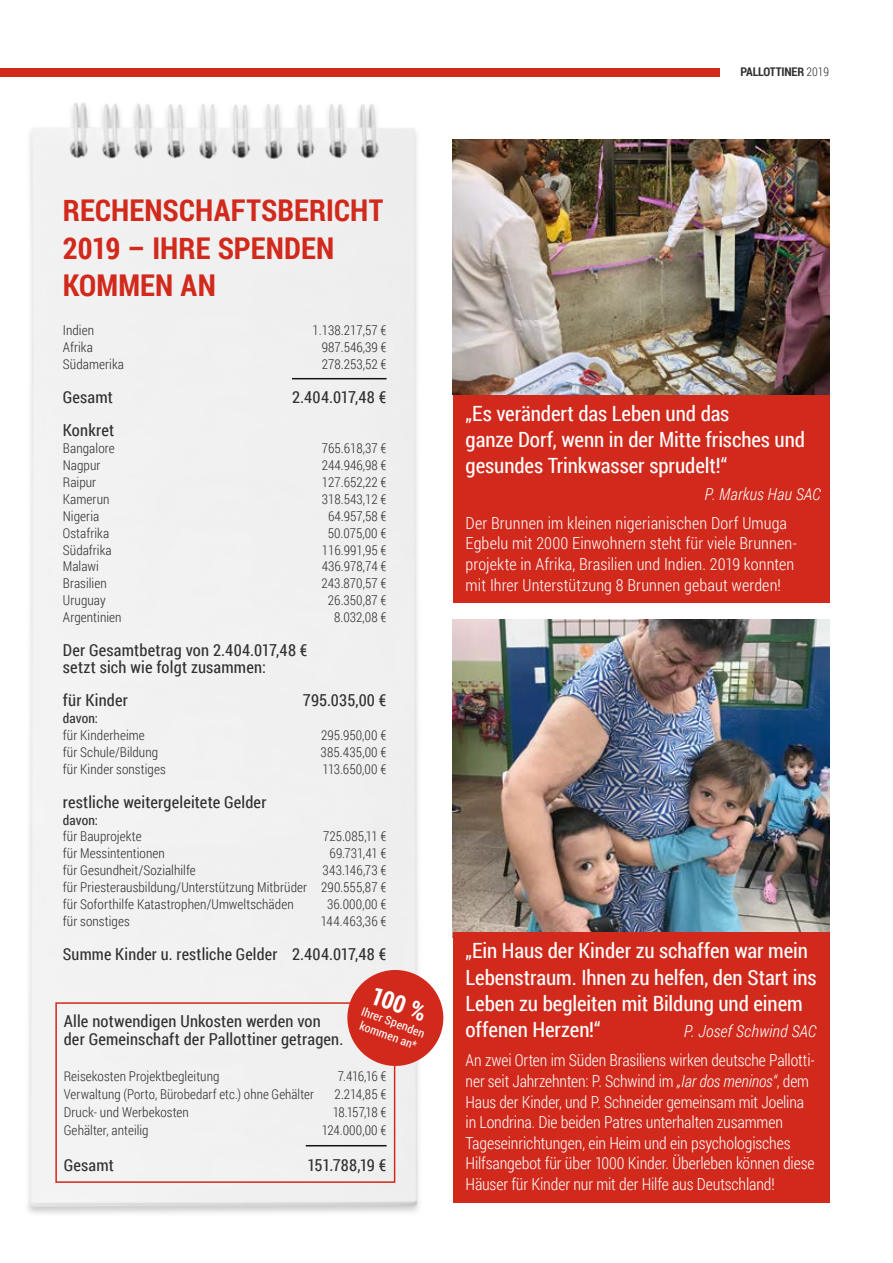
<style>
.page{position:relative;width:893px;height:1263px;background:#fff}
.page>*{position:absolute;margin:0;border:0;box-sizing:border-box;transform-origin:0 0}
.t1{font:700 30px/37.5px "Roboto Condensed";letter-spacing:.005em;color:#d1291c}
.t2{font:700 24.6px "Roboto Condensed";color:#fff}
.t3{font:21px/26.2px "Roboto Condensed";letter-spacing:-.005em;color:#fff}
.t4{font:300 16.5px/20.5px "Roboto Condensed";letter-spacing:-.005em;color:#fff}
.t5{font:16.5px/17px "Roboto Condensed";letter-spacing:.01em;color:#313131}
.t6{font:italic 300 16.5px "Roboto Condensed";letter-spacing:.005em;color:#fff}
.t7{font:300 13.5px/16.8px "Roboto Condensed";letter-spacing:.005em;color:#313131;text-align:justify}
.t8{font:13.5px "Roboto Condensed";letter-spacing:.005em;color:#313131}
.t9{font:700 12px "Roboto Condensed";letter-spacing:-.01em;color:#313131}
.t10{font:12px/14.4px "Roboto Condensed";color:#fff}
.s1{font-weight:300}
.s2{font-style:italic}
</style>
<div class="page">
<img style="left:1px;top:76px;width:441px;height:1138px">
<div style="left:453px;top:394px;width:376px;height:209px;background:#d1291c"></div>
<img style="left:453px;top:139px;width:376px;height:255px">
<img style="left:453px;top:619px;width:376px;height:313px">
<div style="left:453px;top:932px;width:376px;height:271px;background:#d1291c"></div>
<div style="left:0;top:68px;width:719px;height:8px;background:#d1291c"></div>
<hr style="left:292px;top:378px;width:95px;height:1px;background:#141414">
<hr style="left:306px;top:1145px;width:81px;height:1px;background:#141414">
<div style="left:55px;top:1002px;width:340px;height:181px;border:2px solid #d1291c"></div>
<svg style="left:341px;top:964px;width:103px;height:108px"></svg>
<p class="t9" style="left:740px;top:67px;width:90px">PALLOTTINER <span class="s1">2019</span></p>
<p class="t9" style="left:687px;top:67px;width:144px">PALLOTTINER <span class="s1">BUNT &amp; BEWEGT</span></p>
<h1 class="t1" style="left:63px;top:194px;width:322px">RECHENSCHAFTSBERICHT<br>2019 – IHRE SPENDEN<br>KOMMEN AN</h1>
<p class="t7" style="left:63px;top:323px;width:33px">Indien</p>
<p class="t7" style="left:312px;top:323px;width:76px">1.138.217,57 €</p>
<p class="t7" style="left:63px;top:340px;width:32px">Afrika</p>
<p class="t7" style="left:322px;top:340px;width:66px">987.546,39 €</p>
<p class="t7" style="left:63px;top:357px;width:63px">Südamerika</p>
<p class="t7" style="left:322px;top:357px;width:66px">278.253,52 €</p>
<p class="t5" style="left:63px;top:389px;width:52px">Gesamt</p>
<p class="t5" style="left:292px;top:389px;width:96px">2.404.017,48 €</p>
<p class="t5" style="left:63px;top:423px;width:53px">Konkret</p>
<p class="t7" style="left:63px;top:441px;width:53px">Bangalore</p>
<p class="t7" style="left:322px;top:441px;width:66px">765.618,37 €</p>
<p class="t7" style="left:63px;top:458px;width:39px">Nagpur</p>
<p class="t7" style="left:322px;top:458px;width:66px">244.946,98 €</p>
<p class="t7" style="left:63px;top:475px;width:35px">Raipur</p>
<p class="t7" style="left:322px;top:475px;width:66px">127.652,22 €</p>
<p class="t7" style="left:63px;top:492px;width:48px">Kamerun</p>
<p class="t7" style="left:322px;top:492px;width:66px">318.543,12 €</p>
<p class="t7" style="left:63px;top:509px;width:38px">Nigeria</p>
<p class="t7" style="left:328px;top:509px;width:60px">64.957,58 €</p>
<p class="t7" style="left:63px;top:525px;width:48px">Ostafrika</p>
<p class="t7" style="left:328px;top:525px;width:60px">50.075,00 €</p>
<p class="t7" style="left:63px;top:542px;width:50px">Südafrika</p>
<p class="t7" style="left:322px;top:542px;width:66px">116.991,95 €</p>
<p class="t7" style="left:63px;top:559px;width:37px">Malawi</p>
<p class="t7" style="left:322px;top:559px;width:66px">436.978,74 €</p>
<p class="t7" style="left:63px;top:576px;width:45px">Brasilien</p>
<p class="t7" style="left:322px;top:576px;width:67px">243.870,57 €</p>
<p class="t7" style="left:63px;top:593px;width:44px">Uruguay</p>
<p class="t7" style="left:328px;top:593px;width:60px">26.350,87 €</p>
<p class="t7" style="left:63px;top:610px;width:60px">Argentinien</p>
<p class="t7" style="left:334px;top:610px;width:54px">8.032,08 €</p>
<p class="t5" style="left:63px;top:643px;width:246px">Der Gesamtbetrag von 2.404.017,48 € setzt sich wie folgt zusammen:</p>
<p class="t5" style="left:63px;top:693px;width:67px">für Kinder</p>
<p class="t5" style="left:303px;top:693px;width:85px">795.035,00 €</p>
<p class="t8" style="left:63px;top:713px;width:37px">davon:</p>
<p class="t7" style="left:63px;top:728px;width:83px">für Kinderheime</p>
<p class="t7" style="left:321px;top:728px;width:67px">295.950,00 €</p>
<p class="t7" style="left:63px;top:745px;width:97px">für Schule/Bildung</p>
<p class="t7" style="left:321px;top:745px;width:68px">385.435,00 €</p>
<p class="t7" style="left:63px;top:762px;width:104px">für Kinder sonstiges</p>
<p class="t7" style="left:323px;top:762px;width:65px">113.650,00 €</p>
<p class="t5" style="left:63px;top:794px;width:205px">restliche weitergeleitete Gelder</p>
<p class="t8" style="left:63px;top:814px;width:37px">davon:</p>
<p class="t7" style="left:63px;top:829px;width:80px">für Bauprojekte</p>
<p class="t7" style="left:323px;top:829px;width:65px">725.085,11 €</p>
<p class="t7" style="left:63px;top:846px;width:104px">für Messintentionen</p>
<p class="t7" style="left:329px;top:846px;width:59px">69.731,41 €</p>
<p class="t7" style="left:63px;top:863px;width:134px">für Gesundheit/Sozialhilfe</p>
<p class="t7" style="left:63px;top:863px;width:325px;text-indent:260px">343.146,73 € für Priesterausbildung/Unterstützung Mitbrüder 290.555,87 € für Soforthilfe Katastrophen/Umweltschäden</p>
<p class="t7" style="left:327px;top:897px;width:61px">36.000,00 €</p>
<p class="t7" style="left:63px;top:914px;width:68px">für sonstiges</p>
<p class="t7" style="left:321px;top:914px;width:67px">144.463,36 €</p>
<p class="t5" style="left:63px;top:946px;width:325px">Summe Kinder u. restliche Gelder 2.404.017,48 €</p>
<h2 class="t2" style="left:378px;top:978px;width:58px;rotate:20deg">100 %</h2>
<p class="t10" style="left:364px;top:1005px;width:68px;rotate:20deg">Ihrer Spenden kommen an*</p>
<p class="t5" style="left:64px;top:1013px;width:281px;line-height:18px">Alle notwendigen Unkosten werden von der Gemeinschaft der Pallottiner getragen.</p>
<p class="t7" style="left:64px;top:1068px;width:157px">Reisekosten Projektbegleitung</p>
<p class="t7" style="left:338px;top:1068px;width:50px">7.416,16 €</p>
<p class="t7" style="left:64px;top:1086px;width:252px">Verwaltung (Porto, Bürobedarf etc.) ohne Gehälter</p>
<p class="t7" style="left:335px;top:1086px;width:54px">2.214,85 €</p>
<p class="t7" style="left:64px;top:1104px;width:127px">Druck- und Werbekosten</p>
<p class="t7" style="left:333px;top:1104px;width:55px">18.157,18 €</p>
<p class="t7" style="left:64px;top:1122px;width:86px">Gehälter, anteilig</p>
<p class="t7" style="left:322px;top:1122px;width:66px">124.000,00 €</p>
<p class="t5" style="left:64px;top:1158px;width:52px">Gesamt</p>
<p class="t5" style="left:307px;top:1158px;width:81px">151.788,19 €</p>
<h3 class="t3" style="left:466px;top:402px;width:341px">„Es verändert das Leben und das<br>ganze Dorf, wenn in der Mitte frisches und gesundes Trinkwasser sprudelt!“</h3>
<p class="t6" style="left:704px;top:487px;width:118px">P. Markus Hau SAC</p>
<p class="t4" style="left:466px;top:514px;width:333px">Der Brunnen im kleinen nigerianischen Dorf Umuga Egbelu mit 2000 Einwohnern steht für viele Brunnen&shy;projekte in Afrika, Brasilien und Indien. 2019 konnten mit Ihrer Unterstützung 8 Brunnen gebaut werden!</p>
<h3 class="t3" style="left:466px;top:939px;width:352px">„Ein Haus der Kinder zu schaffen war mein Lebenstraum. Ihnen zu helfen, den Start ins Leben zu begleiten mit Bildung und einem offenen Herzen!“</h3>
<p class="t6" style="left:684px;top:1024px;width:134px">P. Josef Schwind SAC</p>
<p class="t4" style="left:466px;top:1051px;width:351px">An zwei Orten im Süden Brasiliens wirken deutsche Pallotti&shy;ner seit Jahrzehnten: P. Schwind im <span class="s2">„Iar dos meninos“</span>, dem Haus der Kinder, und P. Schneider gemeinsam mit Joelina in Londrina. Die beiden Patres unterhalten zusammen Tageseinrichtungen, ein Heim und ein psychologisches Hilfsangebot für über 1000 Kinder. Überleben können diese Häuser für Kinder nur mit der Hilfe aus Deutschland!</p>
</div>
